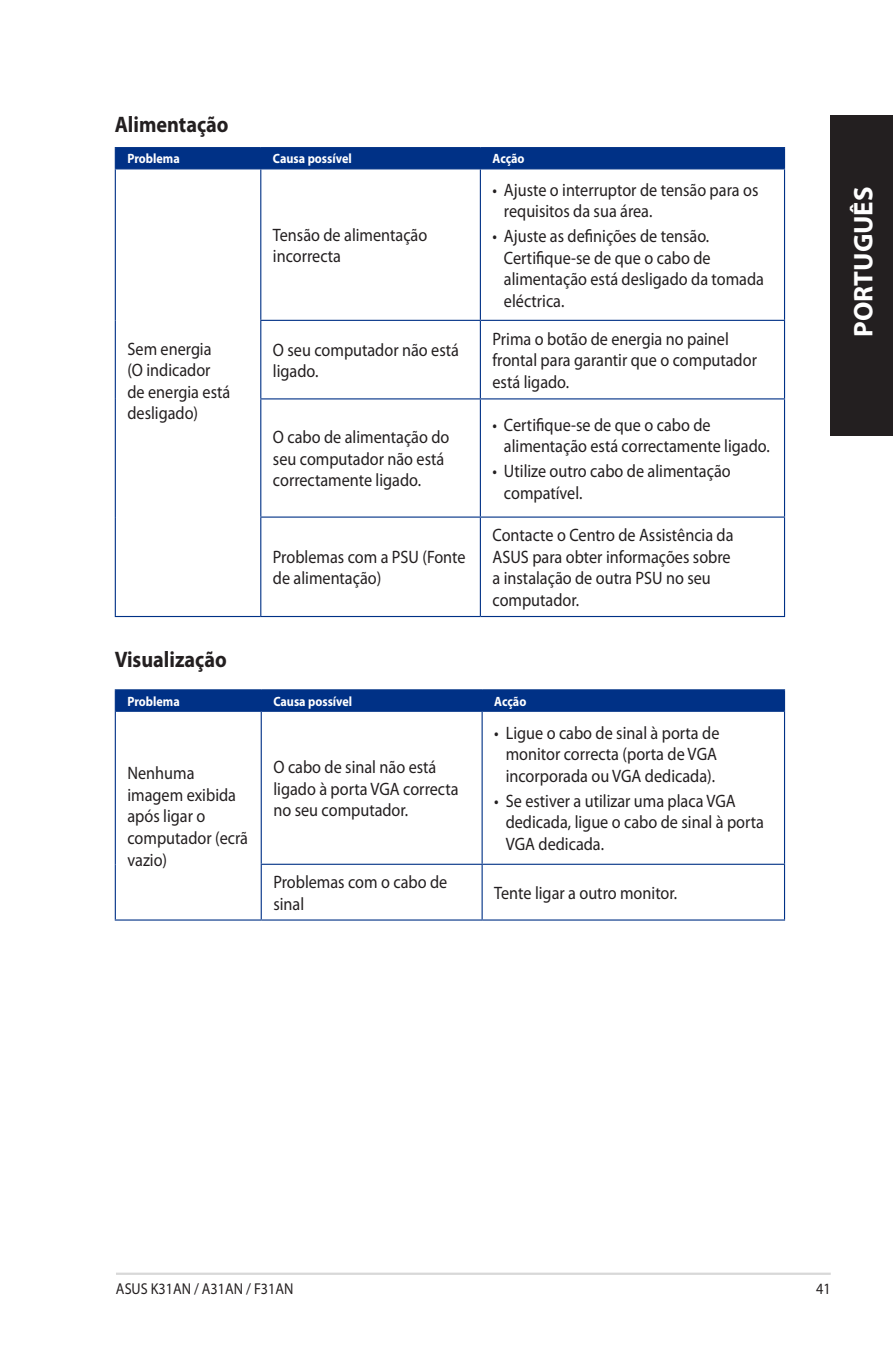
<style>
.page{position:relative;width:893px;height:1346px;background:#fff}
.page>*{position:absolute;margin:0;border:0;box-sizing:border-box;transform-origin:0 0}
.t1{font:700 27px "Myriad Pro";color:#fff}
.t2{font:700 22.5px "Myriad Pro";color:#231f20;scale:.9 1}
.t3{font:18px/21.6px "Myriad Pro";color:#231f20;scale:.9 1}
.t4{font:15.75px "Myriad Pro";color:#231f20;scale:.9 1}
.t5{font:700 13.5px "Myriad Pro";color:#fff;scale:.9 1}
</style>
<div class="page">
<hr style="left:116px;top:1272px;width:715px;height:3px;background:#d8d8d8">
<div style="left:830px;top:115px;width:63px;height:321px;background:#231f20"></div>
<hr style="left:115px;top:147px;width:146px;height:1px;background:#003186">
<hr style="left:261px;top:147px;width:219px;height:1px;background:#003186">
<hr style="left:480px;top:147px;width:305px;height:1px;background:#003186">
<div style="left:115px;top:148px;width:670px;height:20px;background:#003186"></div>
<hr style="left:115px;top:168px;width:146px;height:1px;background:#003186">
<hr style="left:115px;top:169px;width:1px;height:151px;background:#003186">
<hr style="left:115px;top:320px;width:1px;height:79px;background:#003186">
<hr style="left:115px;top:399px;width:1px;height:118px;background:#003186">
<hr style="left:115px;top:517px;width:1px;height:99px;background:#003186">
<hr style="left:115px;top:616px;width:146px;height:1px;background:#003186">
<hr style="left:261px;top:168px;width:219px;height:1px;background:#003186">
<hr style="left:260px;top:169px;width:1px;height:151px;background:#003186">
<hr style="left:480px;top:168px;width:305px;height:1px;background:#003186">
<hr style="left:480px;top:169px;width:1px;height:151px;background:#003186">
<hr style="left:784px;top:169px;width:1px;height:151px;background:#003186">
<hr style="left:260px;top:320px;width:220px;height:1px;background:#003186">
<hr style="left:260px;top:321px;width:1px;height:77px;background:#003186">
<hr style="left:480px;top:320px;width:305px;height:1px;background:#003186">
<hr style="left:480px;top:321px;width:1px;height:77px;background:#003186">
<hr style="left:784px;top:321px;width:1px;height:77px;background:#003186">
<hr style="left:260px;top:398px;width:220px;height:1px;background:#003186">
<hr style="left:260px;top:399px;width:1px;height:117px;background:#003186">
<hr style="left:480px;top:398px;width:305px;height:1px;background:#003186">
<hr style="left:480px;top:399px;width:1px;height:117px;background:#003186">
<hr style="left:784px;top:399px;width:1px;height:117px;background:#003186">
<hr style="left:260px;top:516px;width:220px;height:2px;background:#003186">
<hr style="left:260px;top:518px;width:1px;height:98px;background:#003186">
<hr style="left:480px;top:516px;width:305px;height:2px;background:#003186">
<hr style="left:480px;top:518px;width:1px;height:98px;background:#003186">
<hr style="left:784px;top:518px;width:1px;height:98px;background:#003186">
<hr style="left:261px;top:616px;width:219px;height:1px;background:#003186">
<hr style="left:480px;top:616px;width:305px;height:1px;background:#003186">
<hr style="left:115px;top:689px;width:146px;height:1px;background:#003186">
<hr style="left:261px;top:689px;width:221px;height:1px;background:#003186">
<hr style="left:482px;top:689px;width:303px;height:1px;background:#003186">
<div style="left:115px;top:690px;width:670px;height:21px;background:#003186"></div>
<hr style="left:115px;top:711px;width:146px;height:1px;background:#003186">
<hr style="left:115px;top:712px;width:1px;height:152px;background:#003186">
<hr style="left:115px;top:864px;width:1px;height:55px;background:#003186">
<hr style="left:115px;top:919px;width:146px;height:1px;background:#003186">
<hr style="left:261px;top:711px;width:221px;height:1px;background:#003186">
<hr style="left:261px;top:712px;width:1px;height:152px;background:#003186">
<hr style="left:482px;top:711px;width:303px;height:1px;background:#003186">
<hr style="left:482px;top:712px;width:1px;height:152px;background:#003186">
<hr style="left:784px;top:712px;width:1px;height:152px;background:#003186">
<hr style="left:261px;top:864px;width:221px;height:1px;background:#003186">
<hr style="left:261px;top:865px;width:1px;height:54px;background:#003186">
<hr style="left:482px;top:864px;width:303px;height:1px;background:#003186">
<hr style="left:482px;top:865px;width:1px;height:54px;background:#003186">
<hr style="left:784px;top:865px;width:1px;height:54px;background:#003186">
<hr style="left:261px;top:919px;width:221px;height:1px;background:#003186">
<hr style="left:482px;top:919px;width:303px;height:1px;background:#003186">
<p class="t2" style="left:115px;top:111px;width:128px">Alimentação</p>
<p class="t5" style="left:127px;top:151px;width:60px">Problema</p>
<p class="t5" style="left:273px;top:151px;width:89px">Causa possível</p>
<p class="t5" style="left:492px;top:151px;width:37px">Acção</p>
<p class="t3" style="left:127px;top:338px;width:116px">Sem energia (O indicador de energia está desligado)</p>
<p class="t3" style="left:273px;top:224px;width:173px">Tensão de alimentação incorrecta</p>
<p class="t3" style="left:504px;top:179px;width:284px;text-indent:-11px">• Ajuste o interruptor de tensão para os requisitos da sua área.</p>
<p class="t3" style="left:504px;top:226px;width:290px;text-indent:-11px">• Ajuste as definições de tensão.<br>Certifique-se de que o cabo de alimentação está desligado da tomada eléctrica.</p>
<p class="t3" style="left:273px;top:339px;width:208px">O seu computador não está ligado.</p>
<p class="t3" style="left:492px;top:328px;width:295px">Prima o botão de energia no painel frontal para garantir que o computador está ligado.</p>
<p class="t3" style="left:273px;top:427px;width:198px">O cabo de alimentação do seu computador não está correctamente ligado.</p>
<p class="t3" style="left:504px;top:414px;width:297px;text-indent:-11px">• Certifique-se de que o cabo de alimentação está correctamente ligado.</p>
<p class="t3" style="left:504px;top:461px;width:253px;text-indent:-11px">• Utilize outro cabo de alimentação compatível.</p>
<p class="t3" style="left:273px;top:546px;width:216px">Problemas com a PSU (Fonte de alimentação)</p>
<p class="t3" style="left:492px;top:525px;width:269px">Contacte o Centro de Assistência da<br>ASUS para obter informações sobre a instalação de outra PSU no seu computador.</p>
<p class="t2" style="left:115px;top:647px;width:126px">Visualização</p>
<p class="t5" style="left:127px;top:693px;width:60px">Problema</p>
<p class="t5" style="left:273px;top:693px;width:89px">Causa possível</p>
<p class="t5" style="left:494px;top:693px;width:37px">Acção</p>
<p class="t3" style="left:127px;top:763px;width:136px">Nenhuma imagem exibida após ligar o computador (ecrã vazio)</p>
<p class="t3" style="left:273px;top:756px;width:207px">O cabo de sinal não está ligado à porta VGA correcta no seu computador.</p>
<p class="t3" style="left:494px;top:722px;width:252px;text-align:center">• Ligue o cabo de sinal à porta de monitor correcta (porta de VGA incorporada ou VGA dedicada).</p>
<p class="t3" style="left:506px;top:790px;width:288px;text-indent:-11px">• Se estiver a utilizar uma placa VGA dedicada, ligue o cabo de sinal à porta<br>VGA dedicada.</p>
<p class="t3" style="left:273px;top:871px;width:195px">Problemas com o cabo de sinal</p>
<p class="t3" style="left:494px;top:882px;width:205px">Tente ligar a outro monitor.</p>
<h1 class="t1" style="left:848px;top:337px;width:152px;rotate:-90deg">PORTUGUÊS</h1>
<p class="t4" style="left:116px;top:1280px;width:199px">ASUS K31AN / A31AN / F31AN</p>
<p class="t4" style="left:816px;top:1280px;width:18px">41</p>
</div>
